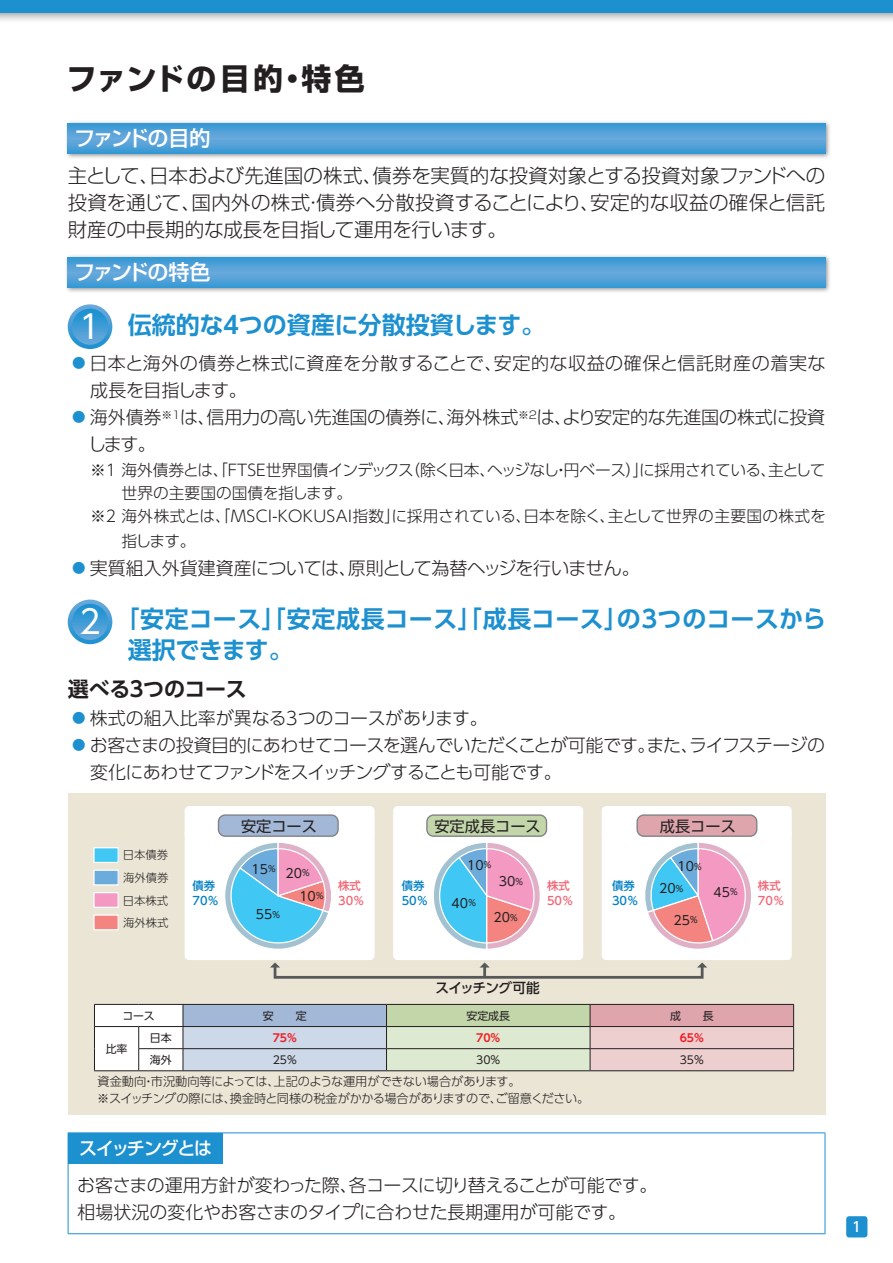
<style>
.page{position:relative;width:893px;height:1263px;background:#fff}
.page>*{position:absolute;margin:0;border:0;box-sizing:border-box;transform-origin:0 0}
.t1{font:32.55px "UD Shin Go Pro";color:#fff}
.t2{font:700 30px "Shin Go Pr 5";letter-spacing:.09em;color:#231f20}
.t3{font:700 24px/31.5px "UD Shin Go Pro De";color:#1d90d0}
.t4{font:500 21px "Shin Go Pr 5";letter-spacing:-.075em;color:#fff}
.t5{font:700 21px "UD Shin Go Pro De";letter-spacing:-.02em;color:#231f20}
.t6{font:300 19.5px/27px "Shin Go Pr 5";letter-spacing:-.005em;color:#231f20;text-align:justify}
.t7{font:300 18px/27px "UD Shin Go Pro";letter-spacing:-.035em;color:#231f20}
.t8{font:300 18px/27px "Shin Go Pr 5";letter-spacing:-.005em;color:#231f20}
.t9{font:300 18px/27px "Shin Go Pr 5";letter-spacing:.02em;color:#231f20}
.t10{font:300 18px "UD Shin Go Pro";letter-spacing:-.01em;color:#231f20}
.t11{font:500 18px "Shin Go Pr 5";letter-spacing:-.065em;color:#fff}
.t12{font:300 15.75px "UD Shin Go Pro";letter-spacing:-.04em;color:#231f20}
.t13{font:300 15.75px "UD Shin Go Pro";letter-spacing:.02em;color:#231f20}
.t14{font:300 15.75px "UD Shin Go Pro";letter-spacing:-.005em;color:#231f20}
.t15{font:15.15px "UD Shin Go Pro";color:#231f20}
.t16{font:500 13.8px "UD Shin Go Pro";letter-spacing:-.045em;color:#231f20}
.t17{font:500 13.8px "UD Shin Go Pro";color:#fff}
.t18{font:12.6px/22.8px "UD Shin Go Pro";color:#231f20}
.t19{font:300 12.15px/17px "UD Shin Go Pro";letter-spacing:-.02em;color:#231f20}
.t20{font:300 11.4px/22.6px "UD Shin Go Pro";color:#231f20;text-align:justify}
.t21{font:500 11.4px/14.5px "UD Shin Go Pro";color:#0080c5}
.t22{font:500 11.4px/14.5px "UD Shin Go Pro";color:#f16675}
.t23{font:10.95px "UD Shin Go Pro";color:#231f20}
.t24{font:700 10.95px "UD Shin Go Pro De";color:#ee1d23}
.s1{font-size:13.5px;color:#1d90d0}
.s2{font-family:"Shin Go Pr 5";font-size:13.5px;color:#1d90d0}
.s3{font-size:8.85px}
.s4{font-size:11.1px}
</style>
<div class="page">
<div style="left:0;top:0;width:893px;height:24px;background:#231f20;opacity:.5"></div>
<div style="left:0;top:0;width:893px;height:13px;background:#1d90d0"></div>
<div style="left:846px;top:1216px;width:21px;height:21px;background:#1d90d0;border-radius:3px"></div>
<div style="left:65px;top:120px;width:766px;height:40px;background:#231f20;opacity:.5"></div>
<svg style="left:68px;top:123px;width:757px;height:30px;background:#4fa0d7"></svg>
<div style="left:65px;top:254px;width:766px;height:40px;background:#231f20;opacity:.5"></div>
<svg style="left:68px;top:257px;width:757px;height:30px;background:#4fa0d7"></svg>
<hr style="left:68px;top:1132px;width:757px;height:1px;background:#1d90d0">
<hr style="left:68px;top:1133px;width:1px;height:43px;background:#1d90d0">
<hr style="left:825px;top:1133px;width:1px;height:43px;background:#1d90d0">
<hr style="left:68px;top:1176px;width:1px;height:57px;background:#1d90d0">
<hr style="left:825px;top:1176px;width:1px;height:57px;background:#1d90d0">
<hr style="left:68px;top:1233px;width:757px;height:1px;background:#1d90d0">
<div style="left:68px;top:1133px;width:155px;height:30px;background:#1d90d0"></div>
<div style="left:68px;top:793px;width:757px;height:322px;background:#eae5d5"></div>
<svg style="left:94px;top:1004px;width:700px;height:66px"></svg>
<hr style="left:94px;top:1070px;width:45px;height:1px;background:#231f20">
<hr style="left:139px;top:1070px;width:44px;height:1px;background:#231f20">
<hr style="left:183px;top:1070px;width:203px;height:1px;background:#231f20">
<hr style="left:386px;top:1070px;width:204px;height:1px;background:#231f20">
<hr style="left:590px;top:1070px;width:204px;height:1px;background:#231f20">
<hr style="left:590px;top:1026px;width:204px;height:1px;background:#231f20">
<div style="left:94px;top:915px;width:24px;height:15px;background:#f38480"></div>
<div style="left:93px;top:914px;width:26px;height:16px;border:1px solid #fff"></div>
<div style="left:94px;top:893px;width:24px;height:14px;background:#f499c2"></div>
<div style="left:93px;top:892px;width:26px;height:16px;border:1px solid #fff"></div>
<div style="left:94px;top:870px;width:24px;height:15px;background:#6cacdd"></div>
<div style="left:93px;top:869px;width:26px;height:16px;border:1px solid #fff"></div>
<div style="left:94px;top:848px;width:24px;height:14px;background:#40c7f4"></div>
<div style="left:93px;top:847px;width:26px;height:16px;border:1px solid #fff"></div>
<div style="left:274px;top:965px;width:430px;height:14px;border:3px solid #57585a"></div>
<svg style="left:185px;top:806px;width:190px;height:161px;background:#dae7f1"></svg>
<svg style="left:602px;top:806px;width:190px;height:161px;background:#ece2ea"></svg>
<svg style="left:393px;top:806px;width:190px;height:171px;background:#e2e4eb"></svg>
<div style="left:427px;top:815px;width:119px;height:21px;background:#c2d6aa;border-radius:7px"></div>
<div style="left:426px;top:814px;width:121px;height:23px;border:1px solid #808285;border-radius:7px"></div>
<div style="left:218px;top:815px;width:120px;height:21px;background:#a3b8d6;border-radius:7px"></div>
<div style="left:218px;top:814px;width:121px;height:23px;border:1px solid #808285;border-radius:7px"></div>
<div style="left:637px;top:815px;width:120px;height:21px;background:#dfa5ad;border-radius:7px"></div>
<div style="left:636px;top:814px;width:121px;height:23px;border:1px solid #808285;border-radius:7px"></div>
<svg style="left:68px;top:599px;width:44px;height:45px"></svg>
<div style="left:72px;top:604px;width:36px;height:36px;background:linear-gradient(to bottom,#168fd0,#67a7db);border-radius:18px"></div>
<svg style="left:68px;top:304px;width:44px;height:45px"></svg>
<div style="left:72px;top:309px;width:36px;height:36px;background:linear-gradient(to bottom,#1790d0,#66a7da);border-radius:18px"></div>
<h2 class="t2" style="left:67px;top:55px;width:300px">ファンドの目的・特色</h2>
<p class="t4" style="left:74px;top:121px;width:138px">ファンドの目的</p>
<p class="t6" style="left:68px;top:160px;width:759px">主として、日本および先進国の株式、債券を実質的な投資対象とする投資対象ファンドへの投資を通じて、国内外の株式・債券へ分散投資することにより、安定的な収益の確保と信託財産の中長期的な成長を目指して運用を行います。</p>
<p class="t4" style="left:74px;top:255px;width:138px">ファンドの特色</p>
<h3 class="t3" style="left:128px;top:308px;width:419px">伝統的な４つの資産に分散投資します。</h3>
<p class="t9" style="left:90px;top:348px;width:737px;text-indent:-18px"><span class="s1">●</span> 日本と海外の債券と株式に資産を分散することで、安定的な収益の確保と信託財産の着実な成長を目指します。</p>
<p class="t8" style="left:88px;top:402px;width:739px;text-indent:-16px"><span class="s1">●</span> 海外債券<sup>※1</sup>は、信用力の高い先進国の債券に、海外株式<sup>※2</sup>は、より安定的な先進国の株式に投資します。</p>
<p class="t12" style="left:90px;top:457px;width:737px">※1 海外債券とは、「FTSE世界国債インデックス（除く日本、ヘッジなし・円ベース）」に採用されている、主として</p>
<p class="t14" style="left:122px;top:480px;width:232px">世界の主要国の国債を指します。</p>
<p class="t13" style="left:90px;top:503px;width:737px">※2 海外株式とは、「MSCI-KOKUSAI指数」に採用されている、日本を除く、主として世界の主要国の株式を</p>
<p class="t14" style="left:122px;top:528px;width:76px">指します。</p>
<p class="t8" style="left:72px;top:552px;width:569px"><span class="s1">●</span> 実質組入外貨建資産については、原則として為替ヘッジを行いません。</p>
<h3 class="t3" style="left:128px;top:602px;width:700px;text-indent:-12px">「安定コース」「安定成長コース」「成長コース」の３つのコースから選択できます。</h3>
<p class="t5" style="left:68px;top:672px;width:181px">選べる３つのコース</p>
<p class="t10" style="left:72px;top:703px;width:417px"><span class="s2">●</span> 株式の組入比率が異なる3つのコースがあります。</p>
<p class="t7" style="left:90px;top:731px;width:736px;text-indent:-18px"><span class="s2">●</span> お客さまの投資目的にあわせてコースを選んでいただくことが可能です。また、ライフステージの変化にあわせてファンドをスイッチングすることも可能です。</p>
<h1 class="t1" style="left:79px;top:300px;width:23px">1</h1>
<h1 class="t1" style="left:79px;top:595px;width:23px">2</h1>
<p class="t20" style="left:123px;top:843px;width:47px">日本債券海外債券日本株式海外株式</p>
<p class="t15" style="left:240px;top:812px;width:76px">安定コース</p>
<p class="t15" style="left:438px;top:812px;width:107px">安定成長コース</p>
<p class="t15" style="left:661px;top:812px;width:76px">成長コース</p>
<p class="t18" style="left:299px;top:861px;width:26px;text-indent:-14px">20<span class="s3">％<br></span>10<span class="s3">％</span></p>
<p class="t15" style="left:241px;top:814px;width:78px">安定コース</p>
<p class="t15" style="left:434px;top:814px;width:108px">安定成長コース</p>
<p class="t15" style="left:660px;top:814px;width:78px">成長コース</p>
<p class="t18" style="left:467px;top:853px;width:26px">10<span class="s3">％</span></p>
<p class="t18" style="left:677px;top:855px;width:26px">10<span class="s3">％</span></p>
<p class="t18" style="left:251px;top:857px;width:26px">15<span class="s3">％</span></p>
<p class="t18" style="left:256px;top:903px;width:26px">55<span class="s3">％</span></p>
<p class="t18" style="left:499px;top:870px;width:26px">30<span class="s3">％</span></p>
<p class="t18" style="left:493px;top:905px;width:26px">20<span class="s3">％</span></p>
<p class="t22" style="left:338px;top:878px;width:28px">株式<br>30％</p>
<p class="t22" style="left:547px;top:878px;width:28px">株式<br>50％</p>
<p class="t22" style="left:758px;top:878px;width:28px">株式<br>70％</p>
<p class="t21" style="left:192px;top:878px;width:28px">債券<br>70％</p>
<p class="t21" style="left:612px;top:878px;width:28px">債券<br>30％</p>
<p class="t21" style="left:402px;top:878px;width:28px">債券<br>50％</p>
<p class="t18" style="left:659px;top:877px;width:26px">20<span class="s3">％</span></p>
<p class="t18" style="left:713px;top:880px;width:26px">45<span class="s3">％</span></p>
<p class="t18" style="left:452px;top:891px;width:26px">40<span class="s3">％</span></p>
<p class="t18" style="left:673px;top:908px;width:26px">25<span class="s3">％</span></p>
<p class="t16" style="left:435px;top:977px;width:106px">スイッチング可能</p>
<p class="t23" style="left:122px;top:1006px;width:34px">コース</p>
<p class="t23" style="left:263px;top:1006px;width:45px">安　　定</p>
<p class="t23" style="left:466px;top:1006px;width:45px">安定成長</p>
<p class="t23" style="left:670px;top:1006px;width:45px">成　　長</p>
<p class="t23" style="left:106px;top:1040px;width:23px">比率</p>
<p class="t23" style="left:150px;top:1029px;width:23px">日本</p>
<p class="t24" style="left:273px;top:1029px;width:26px">75<span class="s4">％</span></p>
<p class="t24" style="left:476px;top:1029px;width:26px">70<span class="s4">％</span></p>
<p class="t24" style="left:680px;top:1029px;width:26px">65<span class="s4">％</span></p>
<p class="t23" style="left:150px;top:1051px;width:23px">海外</p>
<p class="t23" style="left:273px;top:1051px;width:26px">25<span class="s4">％</span></p>
<p class="t23" style="left:476px;top:1051px;width:26px">30<span class="s4">％</span></p>
<p class="t23" style="left:680px;top:1051px;width:26px">35<span class="s4">％</span></p>
<p class="t19" style="left:97px;top:1072px;width:494px">資金動向・市況動向等によっては、上記のような運用ができない場合があります。<br>※スイッチングの際には、換金時と同様の税金がかかる場合がありますので、ご留意ください。</p>
<p class="t11" style="left:79px;top:1133px;width:135px">スイッチングとは</p>
<p class="t7" style="left:77px;top:1171px;width:582px">お客さまの運用方針が変わった際、各コースに切り替えることが可能です。相場状況の変化やお客さまのタイプに合わせた長期運用が可能です。</p>
<p class="t17" style="left:852px;top:1216px;width:11px">1</p>
</div>
